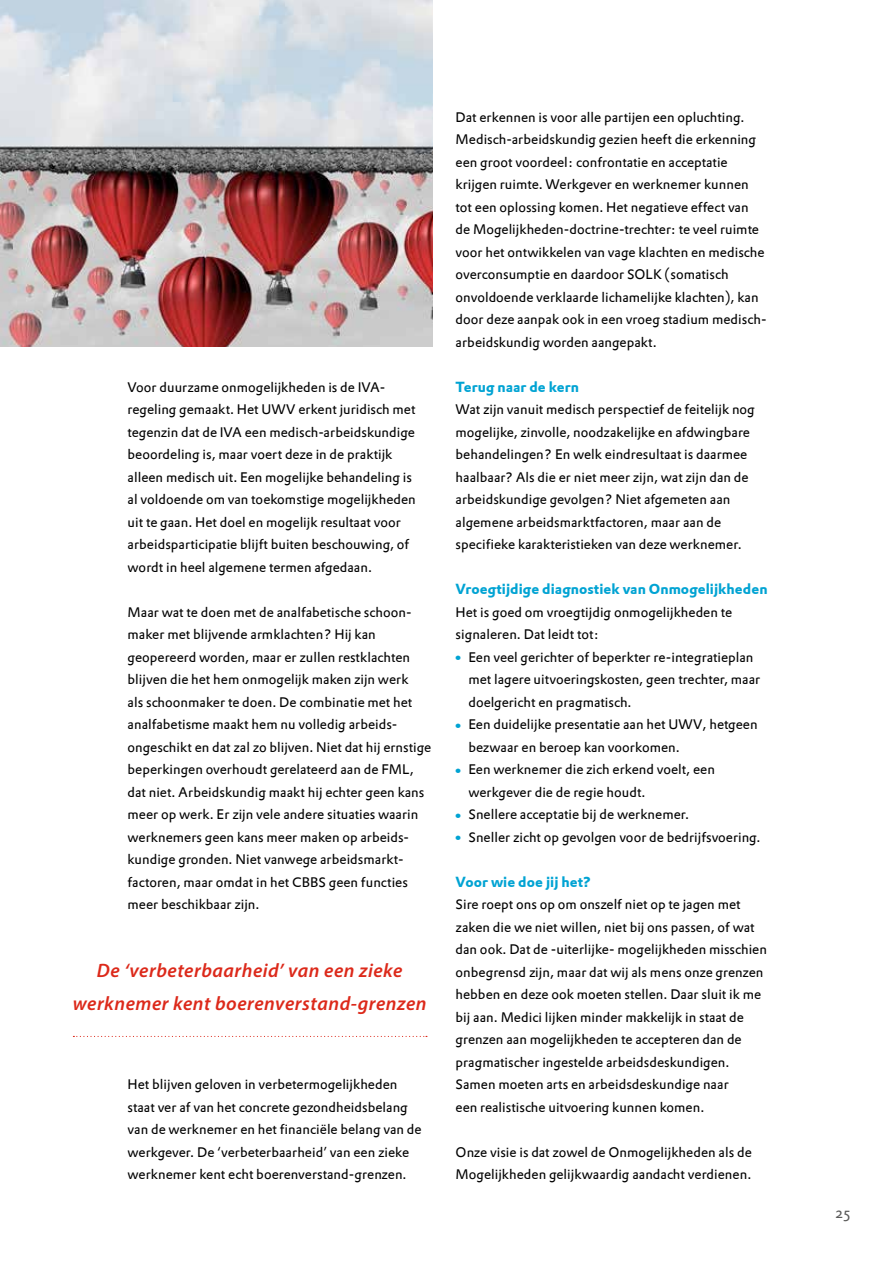
<style>
.page{position:relative;width:893px;height:1263px;background:#fff}
.page>*{position:absolute;margin:0;border:0;box-sizing:border-box;transform-origin:0 0}
.t1{font:italic 600 19.5px/33.8px "Myriad Pro";letter-spacing:.025em;color:#dc291a;text-align:center}
.t2{font:15px "DTL Prokyon ST";color:#5a5a59}
.t3{font:700 14.25px "DTL Prokyon ST";letter-spacing:.005em;color:#00a3d3}
.t4{font:13.5px/22.5px "DTL Prokyon ST";letter-spacing:.005em;color:#000}
.s1{font-family:"English Grotesque";font-weight:300;font-size:8.25px;color:#00a3d3}
</style>
<div class="page">
<img style="left:0;top:0;width:433px;height:346px">
<svg style="left:73px;top:1036px;width:354px;height:1px"></svg>
<p class="t4" style="left:128px;top:375px;width:290px">Voor duurzame onmogelijkheden is de IVA&shy;regeling gemaakt. Het UWV erkent juridisch met tegenzin dat de IVA een medisch-arbeidskundige beoordeling is, maar voert deze in de praktijk alleen medisch uit. Een mogelijke behandeling is al voldoende om van toekomstige mogelijkheden uit te gaan. Het doel en mogelijk resultaat voor arbeidsparticipatie blijft buiten beschouwing, of wordt in heel algemene termen afgedaan.</p>
<p class="t4" style="left:128px;top:600px;width:305px">Maar wat te doen met de analfabetische schoon&shy;maker met blijvende armklachten? Hij kan geopereerd worden, maar er zullen restklachten blijven die het hem onmogelijk maken zijn werk<br>als schoonmaker te doen. De combinatie met het analfabetisme maakt hem nu volledig arbeids&shy;ongeschikt en dat zal zo blijven. Niet dat hij ernstige beperkingen overhoudt gerelateerd aan de FML, dat niet. Arbeidskundig maakt hij echter geen kans meer op werk. Er zijn vele andere situaties waarin werknemers geen kans meer maken op arbeids&shy;kundige gronden. Niet vanwege arbeidsmarkt&shy;factoren, maar omdat in het CBBS geen functies meer beschikbaar zijn.</p>
<h1 class="t1" style="left:73px;top:953px;width:355px">De ‘verbeterbaarheid’ van een zieke werknemer kent boerenverstand-grenzen</h1>
<p class="t4" style="left:128px;top:1073px;width:296px">Het blijven geloven in verbetermogelijkheden staat ver af van het concrete gezondheidsbelang van de werknemer en het financiële belang van de werkgever. De ‘verbeterbaarheid’ van een zieke werknemer kent echt boerenverstand-grenzen.</p>
<p class="t4" style="left:456px;top:106px;width:312px">Dat erkennen is voor alle partijen een opluchting.<br>Medisch-arbeidskundig gezien heeft die erkenning een groot voordeel: confrontatie en acceptatie krijgen ruimte. Werkgever en werknemer kunnen tot een oplossing komen. Het negatieve effect van de Mogelijkheden-doctrine-trechter: te veel ruimte voor het ontwikkelen van vage klachten en medische overconsumptie en daardoor SOLK (somatisch onvoldoende verklaarde lichamelijke klachten), kan door deze aanpak ook in een vroeg stadium medisch&shy;arbeidskundig worden aangepakt.</p>
<p class="t3" style="left:456px;top:377px;width:125px">Terug naar de kern</p>
<p class="t4" style="left:456px;top:398px;width:301px">Wat zijn vanuit medisch perspectief de feitelijk nog mogelijke, zinvolle, noodzakelijke en afdwingbare behandelingen? En welk eindresultaat is daarmee haalbaar? Als die er niet meer zijn, wat zijn dan de arbeidskundige gevolgen? Niet afgemeten aan algemene arbeidsmarktfactoren, maar aan de specifieke karakteristieken van deze werknemer.</p>
<p class="t3" style="left:456px;top:580px;width:314px">Vroegtijdige diagnostiek van Onmogelijkheden</p>
<p class="t4" style="left:456px;top:600px;width:278px">Het is goed om vroegtijdig onmogelijkheden te signaleren. Dat leidt tot:</p>
<p class="t4" style="left:468px;top:645px;width:294px;text-indent:-13px"><span class="s1">•</span> Een veel gerichter of beperkter re-integratieplan met lagere uitvoeringskosten, geen trechter, maar doelgericht en pragmatisch.</p>
<p class="t4" style="left:468px;top:713px;width:291px;text-indent:-13px"><span class="s1">•</span> Een duidelijke presentatie aan het UWV, hetgeen bezwaar en beroep kan voorkomen.</p>
<p class="t4" style="left:468px;top:758px;width:248px;text-indent:-13px"><span class="s1">•</span> Een werknemer die zich erkend voelt, een werkgever die de regie houdt.</p>
<p class="t4" style="left:456px;top:803px;width:235px"><span class="s1">•</span> Snellere acceptatie bij de werknemer.</p>
<p class="t4" style="left:456px;top:825px;width:307px"><span class="s1">•</span> Sneller zicht op gevolgen voor de bedrijfsvoering.</p>
<p class="t3" style="left:456px;top:872px;width:137px">Voor wie doe jij het?</p>
<p class="t4" style="left:456px;top:893px;width:313px">Sire roept ons op om onszelf niet op te jagen met zaken die we niet willen, niet bij ons passen, of wat dan ook. Dat de -uiterlijke- mogelijkheden misschien onbegrensd zijn, maar dat wij als mens onze grenzen hebben en deze ook moeten stellen. Daar sluit ik me bij aan. Medici lijken minder makkelijk in staat de grenzen aan mogelijkheden te accepteren dan de pragmatischer ingestelde arbeidsdeskundigen.<br>Samen moeten arts en arbeidsdeskundige naar<br>een realistische uitvoering kunnen komen.</p>
<p class="t4" style="left:456px;top:1140px;width:298px">Onze visie is dat zowel de Onmogelijkheden als de<br>Mogelijkheden gelijkwaardig aandacht verdienen.</p>
<p class="t2" style="left:835px;top:1203px;width:17px">25</p>
</div>
